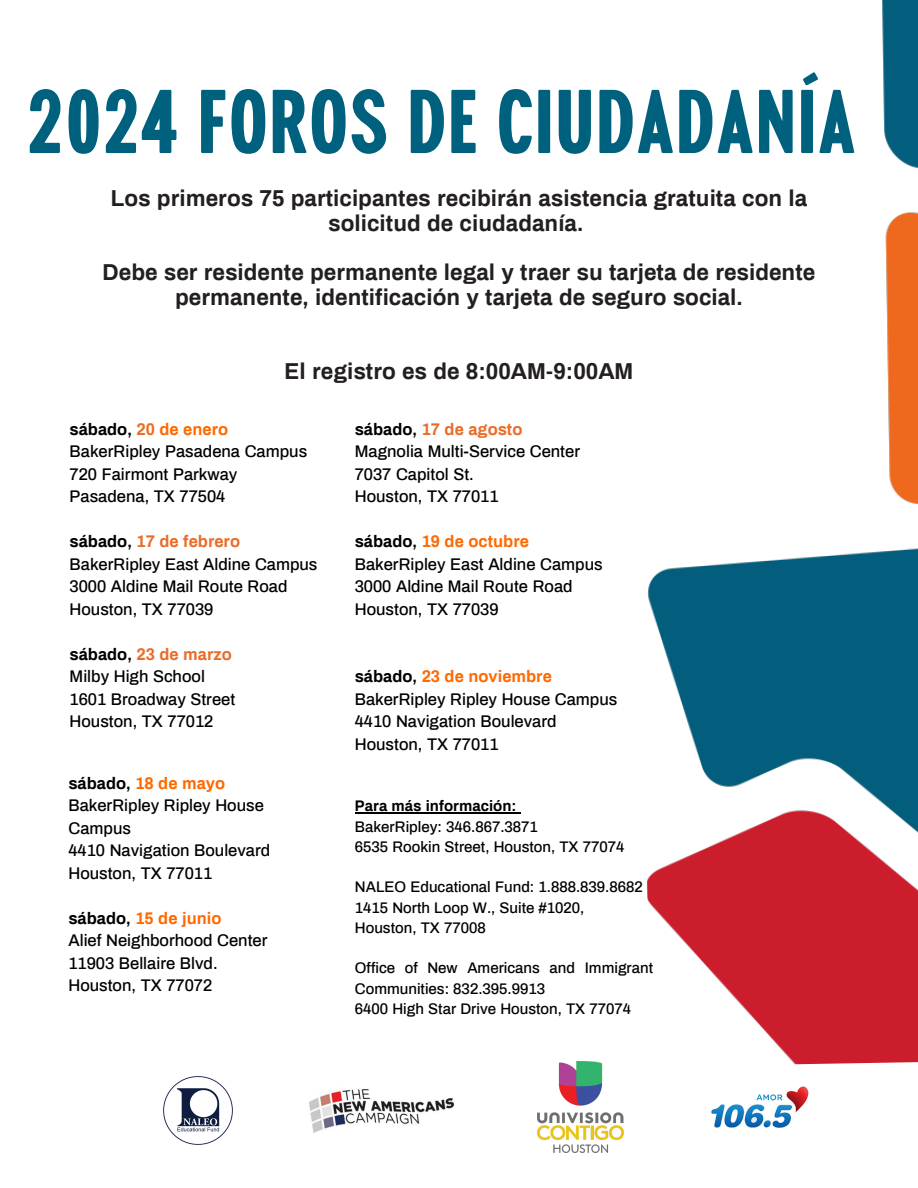
<style>
.page{position:relative;width:918px;height:1188px;background:#fff}
.page>*{position:absolute;margin:0;border:0;box-sizing:border-box;transform-origin:0 0}
.t1{font:condensed 79.05px "Baker Ripley";color:#00617f}
.t2{font:700 22.5px/24.8px "Archivo";color:#231f20;text-align:center}
.t3{font:500 16.5px/22.5px "Archivo";color:#000}
.t4{font:700 16.5px "Archivo";color:#ff6900}
.t5{font:700 16.5px "Archivo";color:#eb6c28}
.t6{font:700 16.5px "Archivo";color:#000}
.t7{font:500 15px/20.2px "Archivo";color:#000}
.t8{font:700 15px "Archivo";color:#000}
.s1{color:#eb6c28}
.s2{color:#ff6900}
.s3{color:#000}
</style>
<div class="page">
<img style="left:711px;top:1086px;width:98px;height:42px">
<hr style="left:355px;top:813px;width:162px;height:1px;background:#000">
<img style="left:647px;top:0;width:271px;height:1065px">
<img style="left:163px;top:1076px;width:70px;height:69px">
<img style="left:309px;top:1089px;width:145px;height:44px">
<img style="left:537px;top:1062px;width:87px;height:91px">
<p class="t1" style="left:28px;top:65px;width:827px">2024 FOROS DE CIUDADANÍA</p>
<p class="t2" style="left:111px;top:186px;width:698px">Los primeros 75 participantes recibirán asistencia gratuita con la solicitud de ciudadanía.</p>
<p class="t2" style="left:103px;top:260px;width:714px">Debe ser residente permanente legal y traer su tarjeta de residente permanente, identificación y tarjeta de seguro social.</p>
<p class="t2" style="left:285px;top:359px;width:350px">El registro es de 8:00AM-9:00AM</p>
<p class="t6" style="left:70px;top:420px;width:160px">sábado, <span class="s1">20</span> <span class="s2">de enero</span></p>
<p class="t3" style="left:70px;top:441px;width:239px">BakerRipley Pasadena Campus</p>
<p class="t3" style="left:70px;top:463px;width:169px">720 Fairmont Parkway</p>
<p class="t3" style="left:70px;top:486px;width:157px">Pasadena, TX 77504</p>
<p class="t5" style="left:70px;top:533px;width:172px"><span class="s3">sábado,</span> 17 de febrero</p>
<p class="t3" style="left:70px;top:553px;width:249px">BakerRipley East Aldine Campus</p>
<p class="t3" style="left:70px;top:576px;width:219px">3000 Aldine Mail Route Road</p>
<p class="t3" style="left:70px;top:598px;width:145px">Houston, TX 77039</p>
<p class="t5" style="left:70px;top:645px;width:164px"><span class="s3">sábado,</span> 23 de marzo</p>
<p class="t3" style="left:70px;top:666px;width:137px">Milby High School</p>
<p class="t3" style="left:70px;top:688px;width:167px">1601 Broadway Street</p>
<p class="t3" style="left:70px;top:711px;width:145px">Houston, TX 77012</p>
<h1 class="t4" style="left:68px;top:774px;width:158px"><span class="s3">sábado,</span> 18 de mayo</h1>
<h2 class="t3" style="left:68px;top:795px;width:197px">BakerRipley Ripley House<br>Campus</h2>
<h2 class="t3" style="left:68px;top:840px;width:203px">4410 Navigation Boulevard</h2>
<h2 class="t3" style="left:68px;top:862px;width:145px">Houston, TX 77011</h2>
<p class="t4" style="left:68px;top:909px;width:155px"><span class="s3">sábado,</span> 15 de junio</p>
<p class="t3" style="left:68px;top:930px;width:201px">Alief Neighborhood Center</p>
<p class="t3" style="left:68px;top:952px;width:151px">11903 Bellaire Blvd.</p>
<p class="t3" style="left:68px;top:975px;width:145px">Houston, TX 77072</p>
<p class="t5" style="left:355px;top:420px;width:169px"><span class="s3">sábado,</span> 17 de agosto</p>
<p class="t3" style="left:355px;top:441px;width:227px">Magnolia Multi-Service Center</p>
<p class="t3" style="left:355px;top:463px;width:120px">7037 Capitol St.</p>
<p class="t3" style="left:355px;top:486px;width:145px">Houston, TX 77011</p>
<p class="t4" style="left:355px;top:533px;width:176px"><span class="s3">sábado,</span> 19 de octubre</p>
<p class="t3" style="left:355px;top:553px;width:249px">BakerRipley East Aldine Campus</p>
<p class="t3" style="left:355px;top:576px;width:219px">3000 Aldine Mail Route Road</p>
<p class="t3" style="left:355px;top:598px;width:145px">Houston, TX 77039</p>
<p class="t4" style="left:355px;top:668px;width:199px"><span class="s3">sábado,</span> 23 de noviembre</p>
<p class="t3" style="left:355px;top:688px;width:264px">BakerRipley Ripley House Campus</p>
<p class="t3" style="left:355px;top:711px;width:203px">4410 Navigation Boulevard</p>
<p class="t3" style="left:355px;top:733px;width:145px">Houston, TX 77011</p>
<p class="t8" style="left:355px;top:798px;width:163px">Para más información:</p>
<p class="t7" style="left:355px;top:817px;width:184px">BakerRipley: 346.867.3871</p>
<p class="t7" style="left:355px;top:837px;width:271px">6535 Rookin Street, Houston, TX 77074</p>
<p class="t7" style="left:355px;top:877px;width:289px">NALEO Educational Fund: 1.888.839.8682</p>
<p class="t7" style="left:355px;top:898px;width:231px">1415 North Loop W., Suite #1020,</p>
<p class="t7" style="left:355px;top:918px;width:132px">Houston, TX 77008</p>
<p class="t7" style="left:355px;top:958px;width:300px">Office of New Americans and Immigrant<br>Communities: 832.395.9913</p>
<p class="t7" style="left:355px;top:999px;width:278px">6400 High Star Drive Houston, TX 77074</p>
</div>
